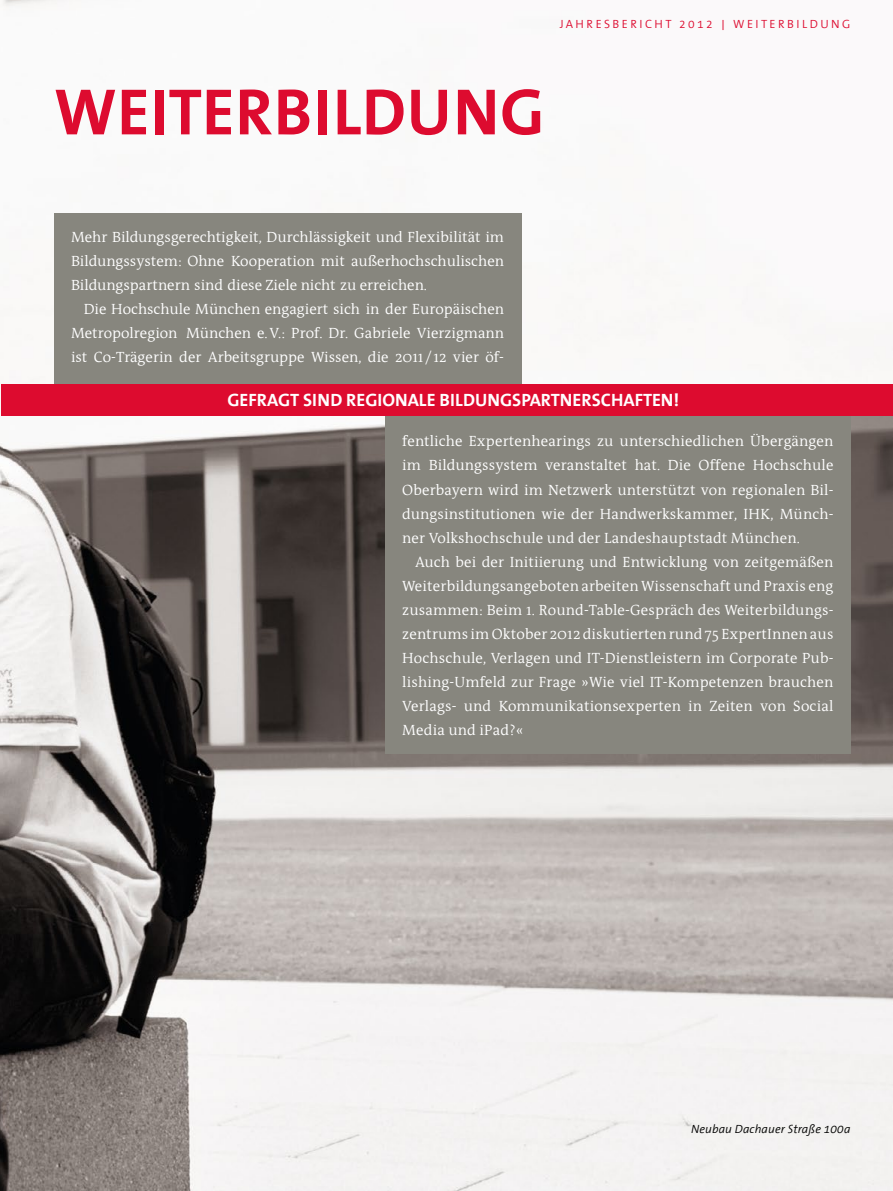
<style>
.page{position:relative;width:893px;height:1191px;background:#fff}
.page>*{position:absolute;margin:0;border:0;box-sizing:border-box;transform-origin:0 0}
.t1{font:700 66px "FHM The Sans";letter-spacing:.01em;color:#dd0b2f}
.t2{font:700 18px "FHM The Sans";color:#fff}
.t3{font:15px/24px "FHM Antiqua";color:#fff;text-align:justify}
.t4{font:12px "FHM The Sans";letter-spacing:.2em;color:#dd0b2f}
.t5{font:italic 12px "FHM The Sans";letter-spacing:.01em;color:#000}
.s1{font-family:"Franklin Gothic"}
</style>
<div class="page">
<img style="left:0;top:0;width:893px;height:1191px">
<div style="left:54px;top:213px;width:467px;height:170px;background:#87867e"></div>
<div style="left:385px;top:415px;width:465px;height:338px;background:#87867e"></div>
<div style="left:1px;top:384px;width:892px;height:31px;background:#dd0b2f"></div>
<p class="t4" style="left:560px;top:17px;width:292px">JAHRESBERICHT 2012 <span class="s1">|</span> WEITERBILDUNG</p>
<h1 class="t1" style="left:54px;top:77px;width:492px">WEITERBILDUNG</h1>
<p class="t3" style="left:71px;top:226px;width:434px">Mehr Bildungsgerechtigkeit, Durchlässigkeit und Flexibilität im Bildungssystem: Ohne Kooperation mit außerhochschulischen Bildungspartnern sind diese Ziele nicht zu erreichen.</p>
<p class="t3" style="left:71px;top:298px;width:435px;text-indent:13px">Die Hochschule München engagiert sich in der Europäischen Metropolregion München e.V.: Prof. Dr. Gabriele Vierzigmann ist Co-Trägerin der Arbeitsgruppe Wissen, die 2011 / 12 vier öf-</p>
<p class="t2" style="left:227px;top:391px;width:453px">GEFRAGT SIND REGIONALE BILDUNGSPARTNERSCHAFTEN!</p>
<p class="t3" style="left:402px;top:430px;width:433px">fentliche Expertenhearings zu unterschiedlichen Übergängen im Bildungssystem veranstaltet hat. Die Offene Hochschule Oberbayern wird im Netzwerk unterstützt von regionalen Bil&shy;dungsinstitutionen wie der Handwerkskammer, IHK, Münch&shy;ner Volkshochschule und der Landeshauptstadt München.</p>
<p class="t3" style="left:402px;top:550px;width:433px;text-indent:13px">Auch bei der Initiierung und Entwicklung von zeitgemäßen Weiterbildungsangeboten arbeiten Wissenschaft und Praxis eng zusammen: Beim 1. Round-Table-Gespräch des Weiterbildungs&shy;zentrums im Oktober 2012 diskutierten rund 75 ExpertInnen aus Hochschule, Verlagen und IT-Dienstleistern im Corporate Pub&shy;lishing-Umfeld zur Frage »Wie viel IT-Kompetenzen brauchen Verlags- und Kommunikationsexperten in Zeiten von Social Media und iPad?«</p>
<p class="t5" style="left:691px;top:1122px;width:161px">Neubau Dachauer Straße 100a</p>
</div>
